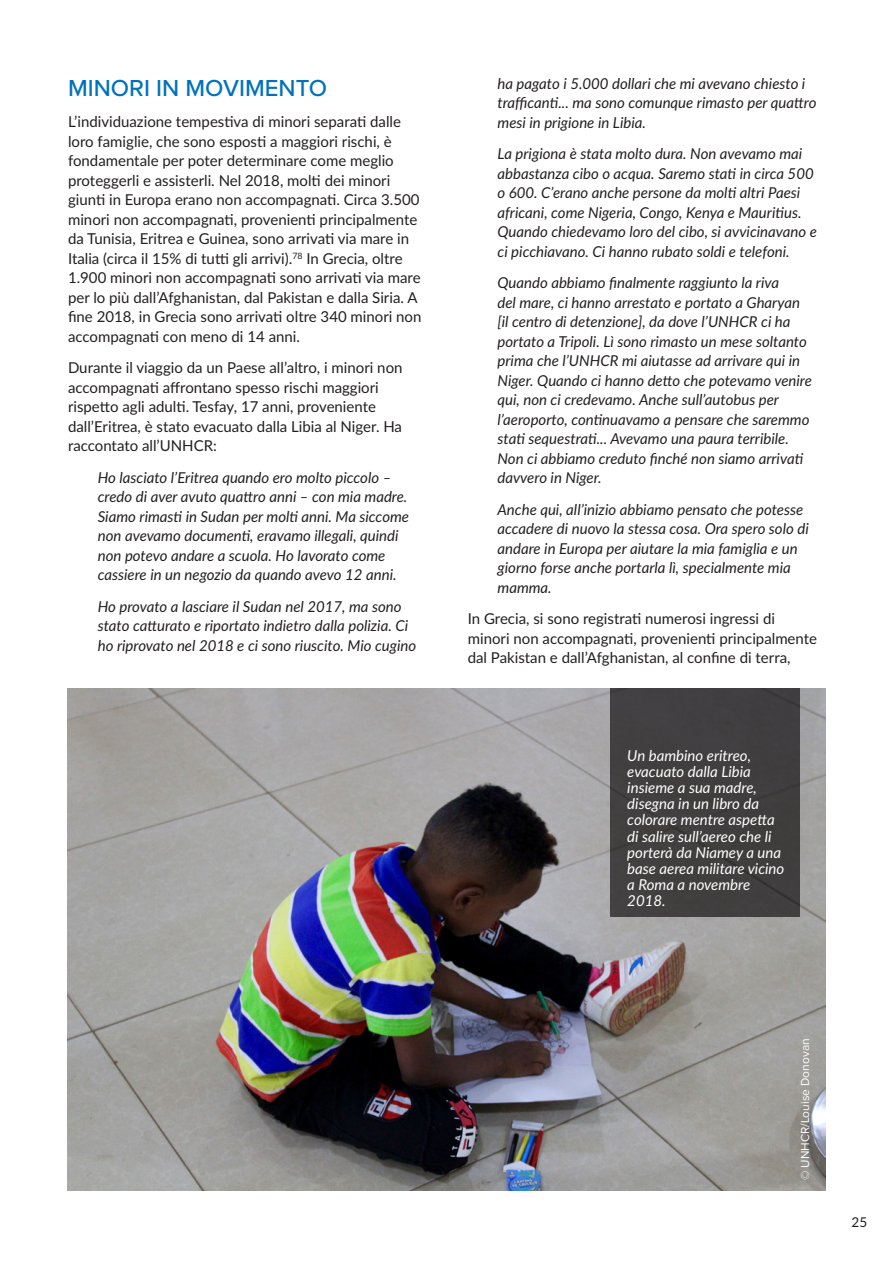
<style>
.page{position:relative;width:893px;height:1263px;background:#fff}
.page>*{position:absolute;margin:0;border:0;box-sizing:border-box;transform-origin:0 0}
.t1{font:500 24px "Proxima Nova";color:#0072bc}
.t2{font:italic 15px/19.5px "Lato";color:#231f20}
.t3{font:15px/19.5px "Lato";color:#231f20}
.t4{font:italic 15px/16.2px "Lato";color:#fff}
.t5{font:13.5px "Lato";color:#231f20}
.t6{font:12px "Proxima Nova";color:#fff}
</style>
<div class="page">
<img style="left:68px;top:688px;width:757px;height:503px">
<div style="left:610px;top:688px;width:190px;height:229px;background:#413f3f"></div>
<p class="t1" style="left:68px;top:70px;width:261px">MINORI IN MOVIMENTO</p>
<p class="t3" style="left:68px;top:111px;width:355px">L’individuazione tempestiva di minori separati dalle loro famiglie, che sono esposti a maggiori rischi, è fondamentale per poter determinare come meglio proteggerli e assisterli. Nel 2018, molti dei minori giunti in Europa erano non accompagnati. Circa 3.500 minori non accompagnati, provenienti principalmente da Tunisia, Eritrea e Guinea, sono arrivati via mare in Italia (circa il 15% di tutti gli arrivi).<sup>78</sup> In Grecia, oltre 1.900 minori non accompagnati sono arrivati via mare per lo più dall’Afghanistan, dal Pakistan e dalla Siria. A fine 2018, in Grecia sono arrivati oltre 340 minori non accompagnati con meno di 14 anni.</p>
<p class="t3" style="left:68px;top:357px;width:336px">Durante il viaggio da un Paese all’altro, i minori non accompagnati affrontano spesso rischi maggiori rispetto agli adulti. Tesfay, 17 anni, proveniente dall’Eritrea, è stato evacuato dalla Libia al Niger. Ha raccontato all’UNHCR:</p>
<p class="t2" style="left:98px;top:467px;width:313px">Ho lasciato l’Eritrea quando ero molto piccolo – credo di aver avuto quattro anni – con mia madre.<br>Siamo rimasti in Sudan per molti anni. Ma siccome non avevamo documenti, eravamo illegali, quindi non potevo andare a scuola. Ho lavorato come cassiere in un negozio da quando avevo 12 anni.</p>
<p class="t2" style="left:98px;top:596px;width:320px">Ho provato a lasciare il Sudan nel 2017, ma sono stato catturato e riportato indietro dalla polizia. Ci ho riprovato nel 2018 e ci sono riuscito. Mio cugino</p>
<p class="t2" style="left:497px;top:73px;width:321px">ha pagato i 5.000 dollari che mi avevano chiesto i trafficanti... ma sono comunque rimasto per quattro mesi in prigione in Libia.</p>
<p class="t2" style="left:497px;top:143px;width:321px">La prigiona è stata molto dura. Non avevamo mai abbastanza cibo o acqua. Saremo stati in circa 500 o 600. C’erano anche persone da molti altri Paesi africani, come Nigeria, Congo, Kenya e Mauritius.<br>Quando chiedevamo loro del cibo, si avvicinavano e ci picchiavano. Ci hanno rubato soldi e telefoni.</p>
<p class="t2" style="left:497px;top:272px;width:316px">Quando abbiamo finalmente raggiunto la riva<br>del mare, ci hanno arrestato e portato a Gharyan [il centro di detenzione], da dove l’UNHCR ci ha portato a Tripoli. Lì sono rimasto un mese soltanto prima che l’UNHCR mi aiutasse ad arrivare qui in Niger. Quando ci hanno detto che potevamo venire qui, non ci credevamo. Anche sull’autobus per l’aeroporto, continuavamo a pensare che saremmo stati sequestrati... Avevamo una paura terribile.<br>Non ci abbiamo creduto finché non siamo arrivati davvero in Niger.</p>
<p class="t2" style="left:497px;top:499px;width:313px">Anche qui, all’inizio abbiamo pensato che potesse accadere di nuovo la stessa cosa. Ora spero solo di andare in Europa per aiutare la mia famiglia e un giorno forse anche portarla lì, specialmente mia mamma.</p>
<p class="t3" style="left:468px;top:608px;width:351px">In Grecia, si sono registrati numerosi ingressi di minori non accompagnati, provenienti principalmente dal Pakistan e dall’Afghanistan, al confine di terra,</p>
<p class="t4" style="left:627px;top:746px;width:159px">Un bambino eritreo, evacuato dalla Libia insieme a sua madre, disegna in un libro da colorare mentre aspetta di salire sull’aereo che li porterà da Niamey a una base aerea militare vicino a Roma a novembre<br>2018.</p>
<p class="t6" style="left:798px;top:1180px;width:143px;rotate:-90deg">© UNHCR/Louise Donovan</p>
<p class="t5" style="left:851px;top:1212px;width:17px">25</p>
</div>
